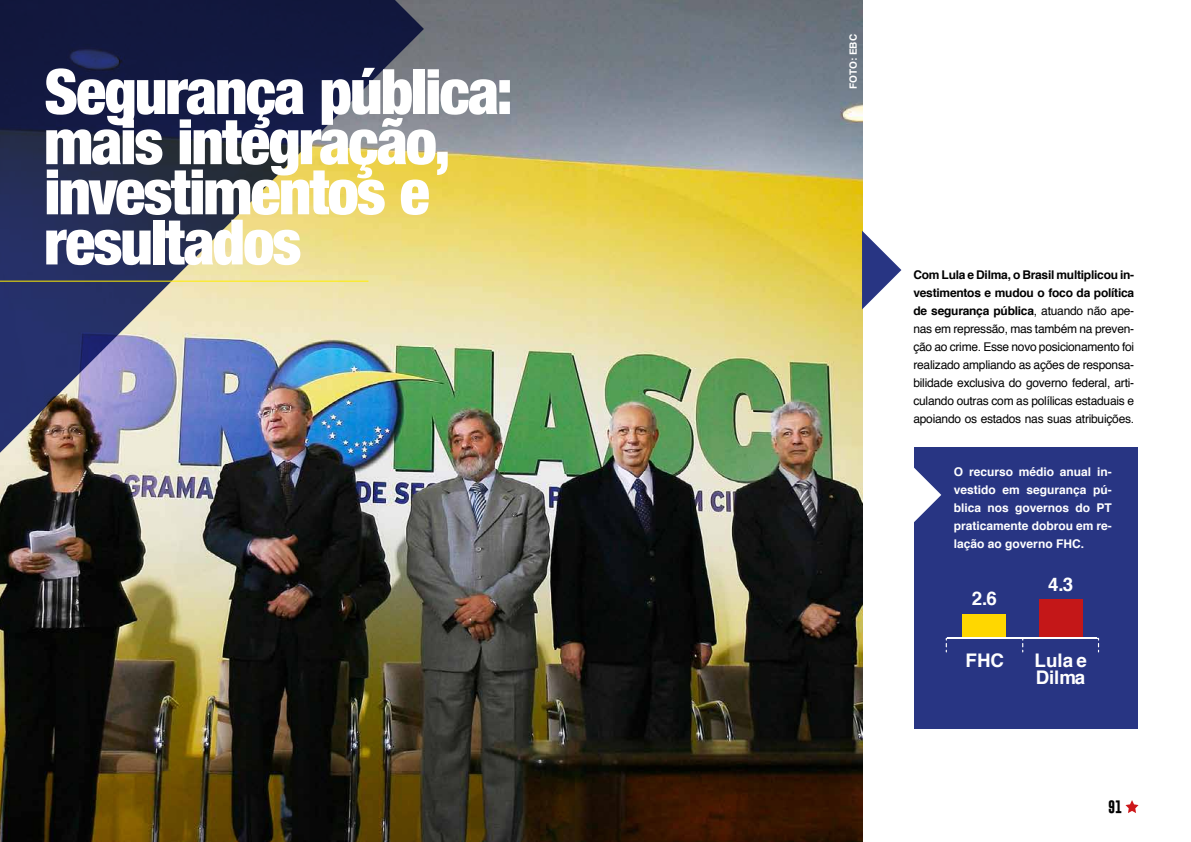
<style>
.page{position:relative;width:1191px;height:842px;background:#fff}
.page>*{position:absolute;margin:0;border:0;box-sizing:border-box;transform-origin:0 0}
.t1{font:900 condensed 62.7px/50.1px "Helvetica Neue";letter-spacing:-.03em;color:#fff}
.t2{font:700 18.7px/16.9px "Helvetica";color:#fff}
.t3{font:700 13px "Gobold";color:#000}
.t4{font:12px/18px "Helvetica";letter-spacing:-.02em;color:#000;text-align:justify}
.t5{font:700 12px/18px "Helvetica";color:#fff;text-align:justify}
.t6{font:700 10px "Helvetica";color:#fff}
.s1{font-weight:700}
</style>
<div class="page">
<img style="left:0;top:0;width:862px;height:842px">
<img style="left:0;top:0;width:424px;height:465px">
<hr style="left:0;top:281px;width:368px;height:1px;background:#ffed00">
<svg style="left:862px;top:231px;width:39px;height:78px"></svg>
<div style="left:914px;top:447px;width:224px;height:282px;background:#283583"></div>
<div style="left:962px;top:615px;width:44px;height:23px;background:#ffd700"></div>
<div style="left:1038px;top:599px;width:44px;height:39px;background:#c41718"></div>
<svg style="left:945px;top:637px;width:154px;height:16px"></svg>
<hr style="left:947px;top:638px;width:149px;height:1px;background:#fff">
<svg style="left:914px;top:467px;width:27px;height:55px"></svg>
<svg style="left:1125px;top:800px;width:13px;height:13px"></svg>
<h1 class="t1" style="left:44px;top:63px;width:470px">Segurança pública: mais integração, investimentos e resultados</h1>
<p class="t6" style="left:845px;top:89px;width:56px;rotate:-90deg">FOTO: EBC</p>
<p class="t4" style="left:913px;top:266px;width:222px"><span class="s1">Com Lula e Dilma, o Brasil multiplicou in&shy;vestimentos e mudou o foco da política de segurança pública</span>, atuando não ape&shy;nas em repressão, mas também na preven&shy;ção ao crime. Esse novo posicionamento foi realizado ampliando as ações de responsa&shy;bilidade exclusiva do governo federal, arti&shy;culando outras com as polílicas estaduais e apoiando os estados nas suas atribuições.</p>
<p class="t5" style="left:954px;top:463px;width:159px">O recurso médio anual in&shy;vestido em segurança pú&shy;blica nos governos do PT praticamente dobrou em re&shy;lação ao governo FHC.</p>
<h2 class="t2" style="left:971px;top:590px;width:27px">2.6</h2>
<h2 class="t2" style="left:1048px;top:576px;width:27px">4.3</h2>
<h2 class="t2" style="left:965px;top:652px;width:40px">FHC</h2>
<h2 class="t2" style="left:1034px;top:652px;width:54px">Lula e<br>Dilma</h2>
<p class="t3" style="left:1108px;top:799px;width:16px">91</p>
</div>
